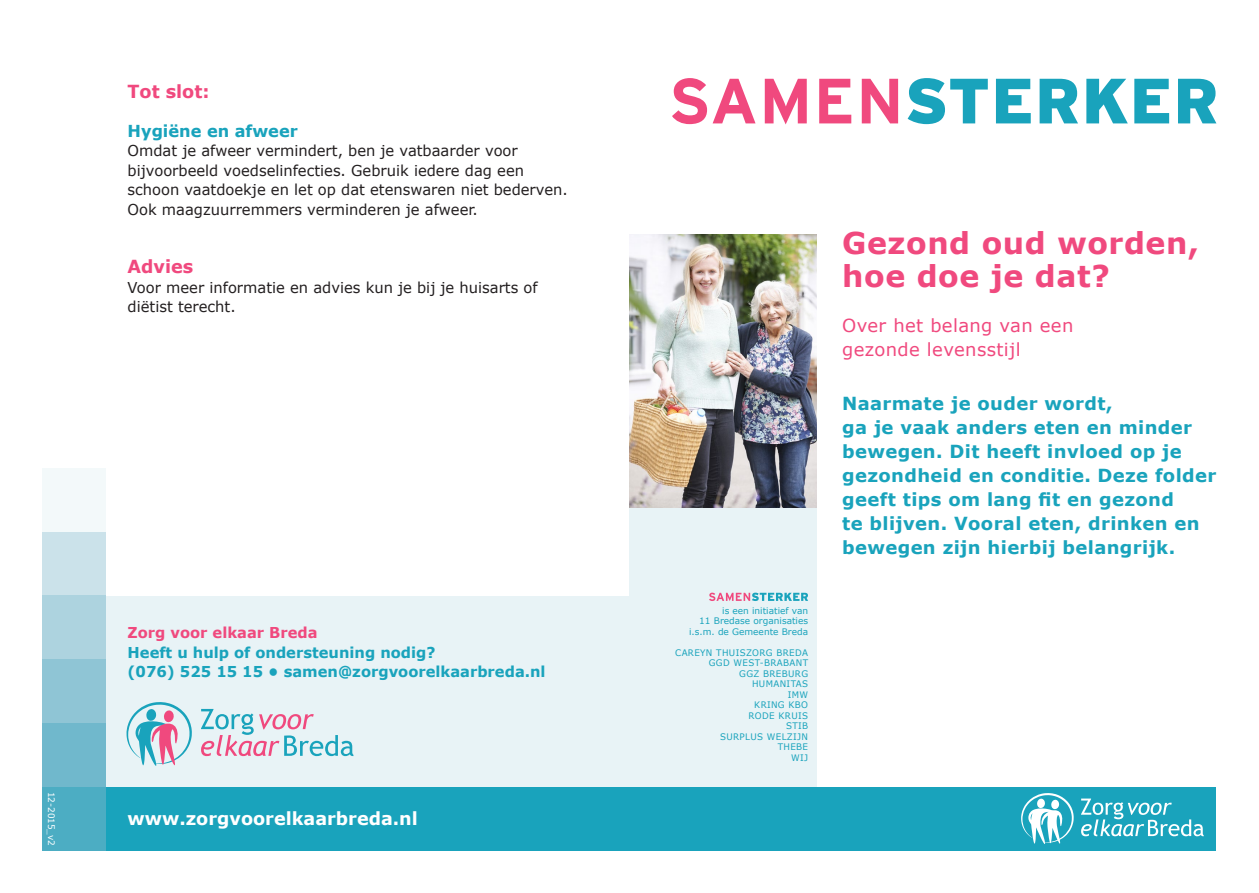
<style>
.page{position:relative;width:1259px;height:893px;background:#fff}
.page>*{position:absolute;margin:0;border:0;box-sizing:border-box;transform-origin:0 0}
.t1{font:700 30px/33px "Verdana";letter-spacing:.02em;color:#f0497e}
.t2{font:700 18px/24px "Verdana";letter-spacing:.02em;color:#19a3bc}
.t3{font:18px/24px "Verdana";letter-spacing:.02em;color:#f0497e}
.t4{font:700 18px "Verdana";color:#fff}
.t5{font:700 18px "Verdana";color:#f0497e}
.t6{font:700 16.5px "Verdana";color:#19a3bc}
.t7{font:15px/19.5px "Verdana";color:#231f20}
.t8{font:700 15px/19.5px "Verdana";color:#19a3bc}
.t9{font:700 15px "Verdana";color:#f0497e}
.t10{font:9px/10.5px "Verdana";letter-spacing:.04em;color:#19a3bc;text-align:right}
.t11{font:9px/10.5px "Verdana";color:#19a3bc;text-align:right}
.t12{font:9px "Verdana";color:#fff}
</style>
<div class="page">
<div style="left:629px;top:273px;width:187px;height:572px;background:#e8f3f6"></div>
<div style="left:106px;top:596px;width:523px;height:249px;background:#e8f3f6"></div>
<div style="left:43px;top:787px;width:1173px;height:63px;background:#19a3bc"></div>
<svg style="left:1081px;top:798px;width:122px;height:38px"></svg>
<svg style="left:1021px;top:793px;width:52px;height:51px"></svg>
<div style="left:43px;top:532px;width:63px;height:64px;background:#cbe2ea"></div>
<div style="left:43px;top:595px;width:63px;height:64px;background:#add3df"></div>
<div style="left:43px;top:659px;width:63px;height:64px;background:#8fc5d5"></div>
<div style="left:43px;top:723px;width:63px;height:64px;background:#70b8cc"></div>
<div style="left:43px;top:468px;width:63px;height:64px;background:#f3f9fa"></div>
<div style="left:43px;top:787px;width:63px;height:63px;background:#4cadc3"></div>
<img style="left:629px;top:234px;width:187px;height:273px">
<svg style="left:907px;top:78px;width:309px;height:46px"></svg>
<svg style="left:672px;top:78px;width:226px;height:46px"></svg>
<svg style="left:201px;top:709px;width:152px;height:47px"></svg>
<svg style="left:126px;top:702px;width:66px;height:64px"></svg>
<svg style="left:709px;top:593px;width:99px;height:8px"></svg>
<p class="t5" style="left:128px;top:78px;width:83px">Tot slot:</p>
<p class="t6" style="left:128px;top:119px;width:172px">Hygiëne en afweer</p>
<p class="t7" style="left:128px;top:141px;width:442px">Omdat je afweer vermindert, ben je vatbaarder voor bijvoorbeeld voedselinfecties. Gebruik iedere dag een schoon vaatdoekje en let op dat etenswaren niet bederven.<br>Ook maagzuurremmers verminderen je afweer.</p>
<p class="t5" style="left:128px;top:254px;width:67px">Advies</p>
<p class="t7" style="left:128px;top:277px;width:411px">Voor meer informatie en advies kun je bij je huisarts of diëtist terecht.</p>
<p class="t12" style="left:58px;top:792px;width:56px;rotate:90deg">12-2015_v2</p>
<p class="t9" style="left:128px;top:622px;width:191px">Zorg voor elkaar Breda</p>
<p class="t8" style="left:128px;top:642px;width:419px">Heeft u hulp of ondersteuning nodig?<br>(076) 525 15 15 • samen@zorgvoorelkaarbreda.nl</p>
<p class="t4" style="left:128px;top:806px;width:292px">www.zorgvoorelkaarbreda.nl</p>
<p class="t11" style="left:689px;top:605px;width:121px">is een initiatief van<br>11 Bredase organisaties i.s.m. de Gemeente Breda</p>
<p class="t10" style="left:675px;top:647px;width:134px">CAREYN THUISZORG BREDA<br>GGD WEST-BRABANT<br>GGZ BREBURG<br>HUMANITAS<br>IMW<br>KRING KBO<br>RODE KRUIS<br>STIB<br>SURPLUS WELZIJN<br>THEBE<br>WIJ</p>
<h1 class="t1" style="left:842px;top:225px;width:358px">Gezond oud worden, hoe doe je dat?</h1>
<p class="t3" style="left:842px;top:313px;width:233px">Over het belang van een gezonde levensstijl</p>
<p class="t2" style="left:842px;top:391px;width:376px">Naarmate je ouder wordt,<br>ga je vaak anders eten en minder bewegen. Dit heeft invloed op je gezondheid en conditie. Deze folder geeft tips om lang fit en gezond<br>te blijven. Vooral eten, drinken en bewegen zijn hierbij belangrijk.</p>
</div>
